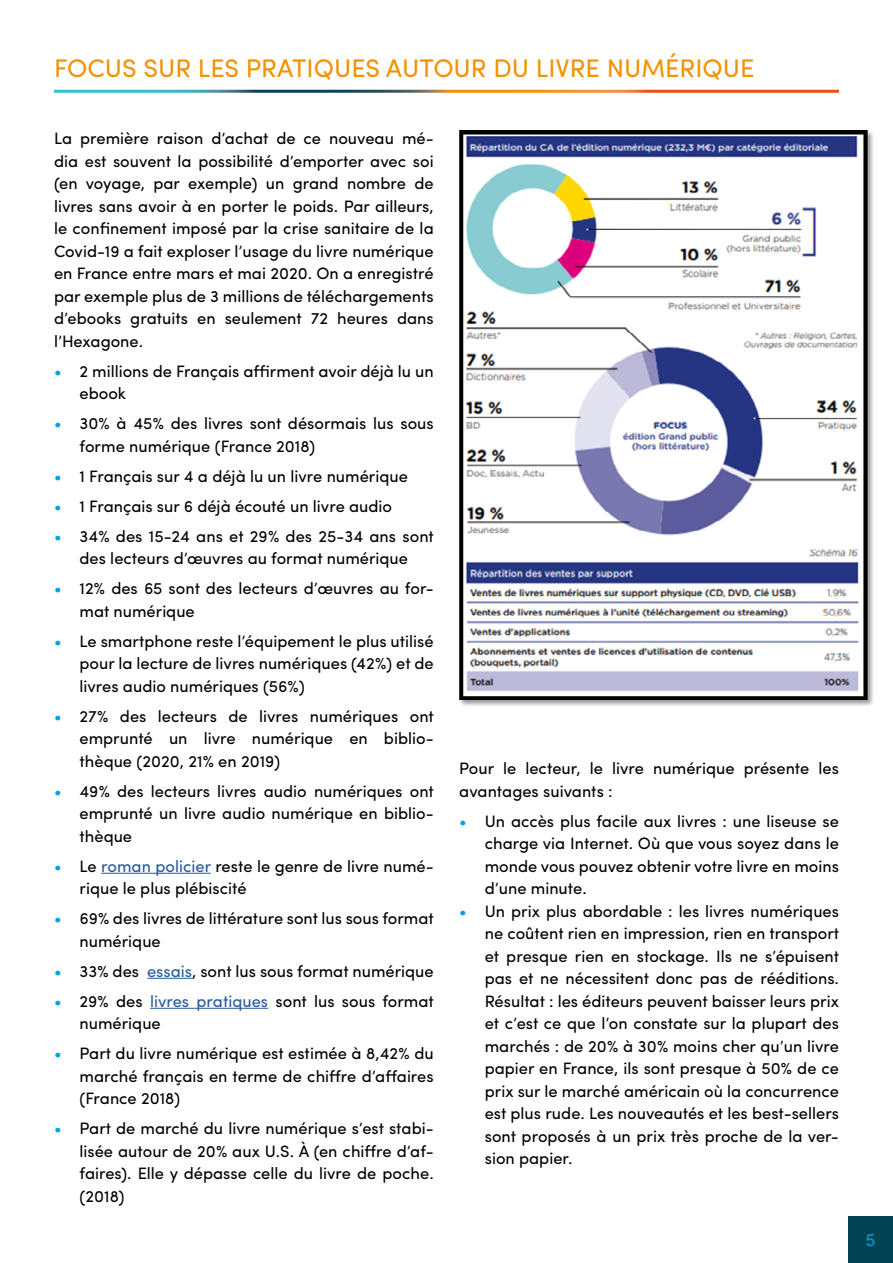
<style>
.page{position:relative;width:893px;height:1263px;background:#fff}
.page>*{position:absolute;margin:0;border:0;box-sizing:border-box;transform-origin:0 0}
.t1{font:25.5px "Sofia Pro";color:#f39204}
.t2{font:18px "Sofia Pro";color:#0099ce}
.t3{font:16.5px/22.5px "Sofia Pro";color:#000}
.s1{color:#009fe3}
.s2{color:#275b9b}
</style>
<div class="page">
<div style="left:848px;top:1216px;width:45px;height:47px;background:#024454"></div>
<hr style="left:101px;top:873px;width:110px;height:1px;background:#275b9b">
<hr style="left:147px;top:978px;width:45px;height:1px;background:#275b9b">
<hr style="left:150px;top:1008px;width:118px;height:1px;background:#275b9b">
<img style="left:459px;top:130px;width:414px;height:576px">
<h1 class="t1" style="left:54px;top:49px;width:702px">FOCUS SUR LES PRATIQUES AUTOUR DU LIVRE NUMÉRIQUE</h1>
<p class="t3" style="left:54px;top:126px;width:381px;text-align:justify">La première raison d’achat de ce nouveau mé&shy;dia est souvent la possibilité d’emporter avec soi (en voyage, par exemple) un grand nombre de livres sans avoir à en porter le poids. Par ailleurs, le confinement imposé par la crise sanitaire de la Covid-19 a fait exploser l’usage du livre numérique en France entre mars et mai 2020. On a enregistré par exemple plus de 3 millions de téléchargements d’ebooks gratuits en seulement 72 heures dans l’Hexagone.</p>
<p class="t3" style="left:80px;top:358px;width:356px;text-indent:-26px"><span class="s1">•</span> 2 millions de Français affirment avoir déjà lu un ebook</p>
<p class="t3" style="left:80px;top:411px;width:356px;text-indent:-26px"><span class="s1">•</span> 30 % à 45 % des livres sont désormais lus sous forme numérique (France 2018)</p>
<p class="t3" style="left:54px;top:463px;width:355px"><span class="s1">•</span> 1 Français sur 4 a déjà lu un livre numérique</p>
<p class="t3" style="left:54px;top:493px;width:340px"><span class="s1">•</span> 1 Français sur 6 déjà écouté un livre audio</p>
<p class="t3" style="left:54px;top:523px;width:381px;text-align:center"><span class="s1">•</span> 34 % des 15-24 ans et 29 % des 25-34 ans sont des lecteurs d’œuvres au format numérique</p>
<p class="t3" style="left:80px;top:576px;width:356px;text-indent:-26px"><span class="s1">•</span> 12 % des 65 sont des lecteurs d’œuvres au for&shy;mat numérique</p>
<p class="t3" style="left:80px;top:628px;width:356px;text-align:justify;text-indent:-26px"><span class="s1">•</span> Le smartphone reste l’équipement le plus utilisé pour la lecture de livres numériques (42 %) et de livres audio numériques (56 %)</p>
<p class="t3" style="left:80px;top:703px;width:356px;text-align:justify;text-indent:-26px"><span class="s1">•</span> 27 % des lecteurs de livres numériques ont emprunté un livre numérique en biblio&shy;thèque (2020, 21 % en 2019)</p>
<p class="t3" style="left:80px;top:778px;width:356px;text-align:justify;text-indent:-26px"><span class="s1">•</span> 49 % des lecteurs livres audio numériques ont emprunté un livre audio numérique en biblio&shy;thèque</p>
<p class="t3" style="left:80px;top:853px;width:356px;text-indent:-26px"><span class="s1">•</span> Le <span class="s2">roman policier</span> reste le genre de livre numé&shy;rique le plus plébiscité</p>
<p class="t3" style="left:80px;top:906px;width:356px;text-indent:-26px"><span class="s1">•</span> 69 % des livres de littérature sont lus sous format numérique</p>
<p class="t3" style="left:54px;top:958px;width:381px"><span class="s1">•</span> 33 % des <span class="s2">essais</span>, sont lus sous format numérique</p>
<p class="t3" style="left:80px;top:988px;width:356px;text-indent:-26px"><span class="s1">•</span> 29 % des <span class="s2">livres pratiques</span> sont lus sous format numérique</p>
<p class="t3" style="left:80px;top:1041px;width:356px;text-align:justify;text-indent:-26px"><span class="s1">•</span> Part du livre numérique est estimée à 8,42 % du marché français en terme de chiffre d’affaires (France 2018)</p>
<p class="t3" style="left:80px;top:1116px;width:356px;text-indent:-26px"><span class="s1">•</span> Part de marché du livre numérique s’est stabi&shy;lisée autour de 20 % aux U.S. À (en chiffre d’af&shy;faires). Elle y dépasse celle du livre de poche. (2018)</p>
<p class="t3" style="left:459px;top:756px;width:381px">Pour le lecteur, le livre numérique présente les avantages suivants :</p>
<p class="t3" style="left:485px;top:808px;width:356px;text-align:justify;text-indent:-26px"><span class="s1">•</span> Un accès plus facile aux livres : une liseuse se charge via Internet. Où que vous soyez dans le monde vous pouvez obtenir votre livre en moins d’une minute.</p>
<p class="t3" style="left:485px;top:898px;width:356px;text-indent:-26px"><span class="s1">•</span> Un prix plus abordable : les livres numériques ne coûtent rien en impression, rien en transport et presque rien en stockage. Ils ne s’épuisent pas et ne nécessitent donc pas de rééditions.<br>Résultat : les éditeurs peuvent baisser leurs prix et c’est ce que l’on constate sur la plupart des marchés : de 20 % à 30 % moins cher qu’un livre papier en France, ils sont presque à 50 % de ce prix sur le marché américain où la concurrence est plus rude. Les nouveautés et les best-sellers sont proposés à un prix très proche de la ver&shy;sion papier.</p>
<p class="t2" style="left:866px;top:1226px;width:12px">5</p>
</div>
